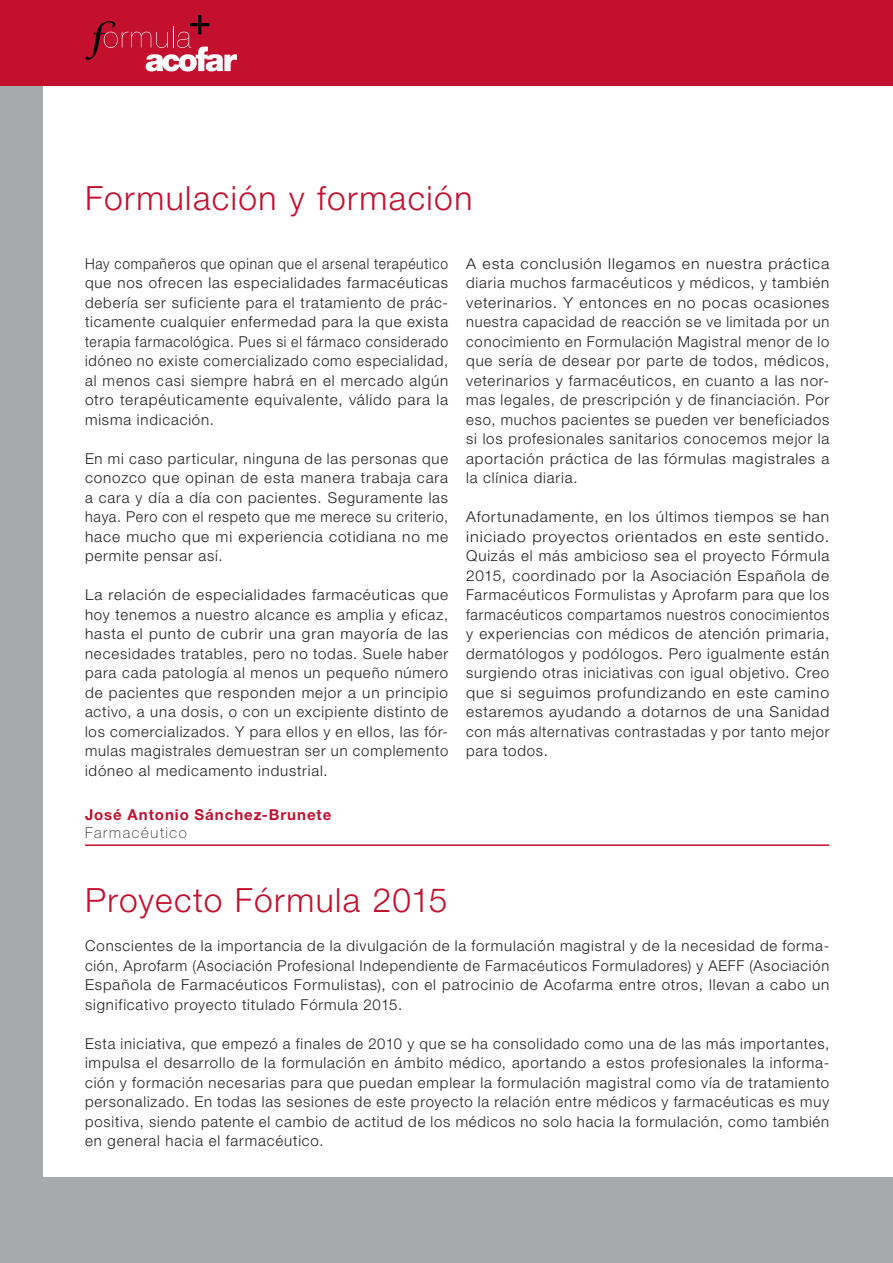
<style>
.page{position:relative;width:893px;height:1263px;background:#fff}
.page>*{position:absolute;margin:0;border:0;box-sizing:border-box;transform-origin:0 0}
.t1{font:300 33.45px "Helvetica Neue LT Std";letter-spacing:.045em;color:#c3102f}
.t2{font:300 15px/19.5px "Helvetica Neue LT Std";letter-spacing:.055em;color:#231f20;text-align:justify}
.t3{font:300 15px/19.5px "Helvetica Neue LT Std";letter-spacing:.055em;color:#231f20;text-align:justify;scale:1.04 1}
.t4{font:300 15px/19.5px "Helvetica Neue LT Std";letter-spacing:.055em;color:#231f20;text-align:justify;scale:1.06 1}
.t5{font:300 15px/19.5px "Helvetica Neue LT Std";letter-spacing:.055em;color:#231f20;text-align:justify;scale:.92 1}
.t6{font:700 15px "Helvetica Neue LT Std";letter-spacing:.065em;color:#c3102f}
.t7{font:100 15px "Helvetica Neue LT Std";letter-spacing:.105em;color:#231f20}
</style>
<div class="page">
<div style="left:0;top:0;width:43px;height:1263px;background:#a8a9ad"></div>
<div style="left:0;top:1178px;width:893px;height:85px;background:#a8a9ad"></div>
<div style="left:0;top:0;width:893px;height:85px;background:#c3102f"></div>
<hr style="left:85px;top:844px;width:744px;height:2px;background:#c3102f">
<svg style="left:85px;top:15px;width:152px;height:57px"></svg>
<h1 class="t1" style="left:85px;top:186px;width:389px">Formulación y formación</h1>
<p class="t5" style="left:85px;top:255px;width:396px">Hay compañeros que opinan que el arsenal terapéutico que nos ofrecen las especialidades farmacéuticas debería ser suficiente para el tratamiento de prác&shy;ticamente cualquier enfermedad para la que exista terapia farmacológica. Pues si el fármaco considerado idóneo no existe comercializado como especialidad, al menos casi siempre habrá en el mercado algún otro terapéuticamente equivalente, válido para la misma indicación.</p>
<p class="t2" style="left:85px;top:450px;width:365px">En mi caso particular, ninguna de las personas que conozco que opinan de esta manera trabaja cara a cara y día a día con pacientes. Seguramente las haya. Pero con el respeto que me merece su criterio, hace mucho que mi experiencia cotidiana no me permite pensar así.</p>
<p class="t2" style="left:85px;top:586px;width:365px">La relación de especialidades farmacéuticas que hoy tenemos a nuestro alcance es amplia y eficaz, hasta el punto de cubrir una gran mayoría de las necesidades tratables, pero no todas. Suele haber para cada patología al menos un pequeño número de pacientes que responden mejor a un principio activo, a una dosis, o con un excipiente distinto de los comercializados. Y para ellos y en ellos, las fór&shy;mulas magistrales demuestran ser un complemento idóneo al medicamento industrial.</p>
<p class="t6" style="left:85px;top:809px;width:248px">José Antonio Sánchez-Brunete</p>
<p class="t7" style="left:85px;top:827px;width:103px">Farmacéutico</p>
<p class="t4" style="left:466px;top:255px;width:344px">A esta conclusión llegamos en nuestra práctica diaria muchos farmacéuticos y médicos, y también veterinarios. Y entonces en no pocas ocasiones nuestra capacidad de reacción se ve limitada por un conocimiento en Formulación Magistral menor de lo que sería de desear por parte de todos, médicos, veterinarios y farmacéuticos, en cuanto a las nor&shy;mas legales, de prescripción y de financiación. Por eso, muchos pacientes se pueden ver beneficiados si los profesionales sanitarios conocemos mejor la aportación práctica de las fórmulas magistrales a la clínica diaria.</p>
<p class="t3" style="left:466px;top:508px;width:351px">Afortunadamente, en los últimos tiempos se han iniciado proyectos orientados en este sentido.<br>Quizás el más ambicioso sea el proyecto Fórmula 2015, coordinado por la Asociación Española de Farmacéuticos Formulistas y Aprofarm para que los farmacéuticos compartamos nuestros conocimientos y experiencias con médicos de atención primaria, dermatólogos y podólogos. Pero igualmente están surgiendo otras iniciativas con igual objetivo. Creo que si seguimos profundizando en este camino estaremos ayudando a dotarnos de una Sanidad con más alternativas contrastadas y por tanto mejor para todos.</p>
<h1 class="t1" style="left:85px;top:888px;width:364px">Proyecto Fórmula 2015</h1>
<p class="t2" style="left:85px;top:937px;width:746px">Conscientes de la importancia de la divulgación de la formulación magistral y de la necesidad de forma&shy;ción, Aprofarm (Asociación Profesional Independiente de Farmacéuticos Formuladores) y AEFF (Asociación Española de Farmacéuticos Formulistas), con el patrocinio de Acofarma entre otros, llevan a cabo un significativo proyecto titulado Fórmula 2015.</p>
<p class="t2" style="left:85px;top:1035px;width:746px">Esta iniciativa, que empezó a finales de 2010 y que se ha consolidado como una de las más importantes, impulsa el desarrollo de la formulación en ámbito médico, aportando a estos profesionales la informa&shy;ción y formación necesarias para que puedan emplear la formulación magistral como vía de tratamiento personalizado. En todas las sesiones de este proyecto la relación entre médicos y farmacéuticas es muy positiva, siendo patente el cambio de actitud de los médicos no solo hacia la formulación, como también en general hacia el farmacéutico.</p>
</div>
